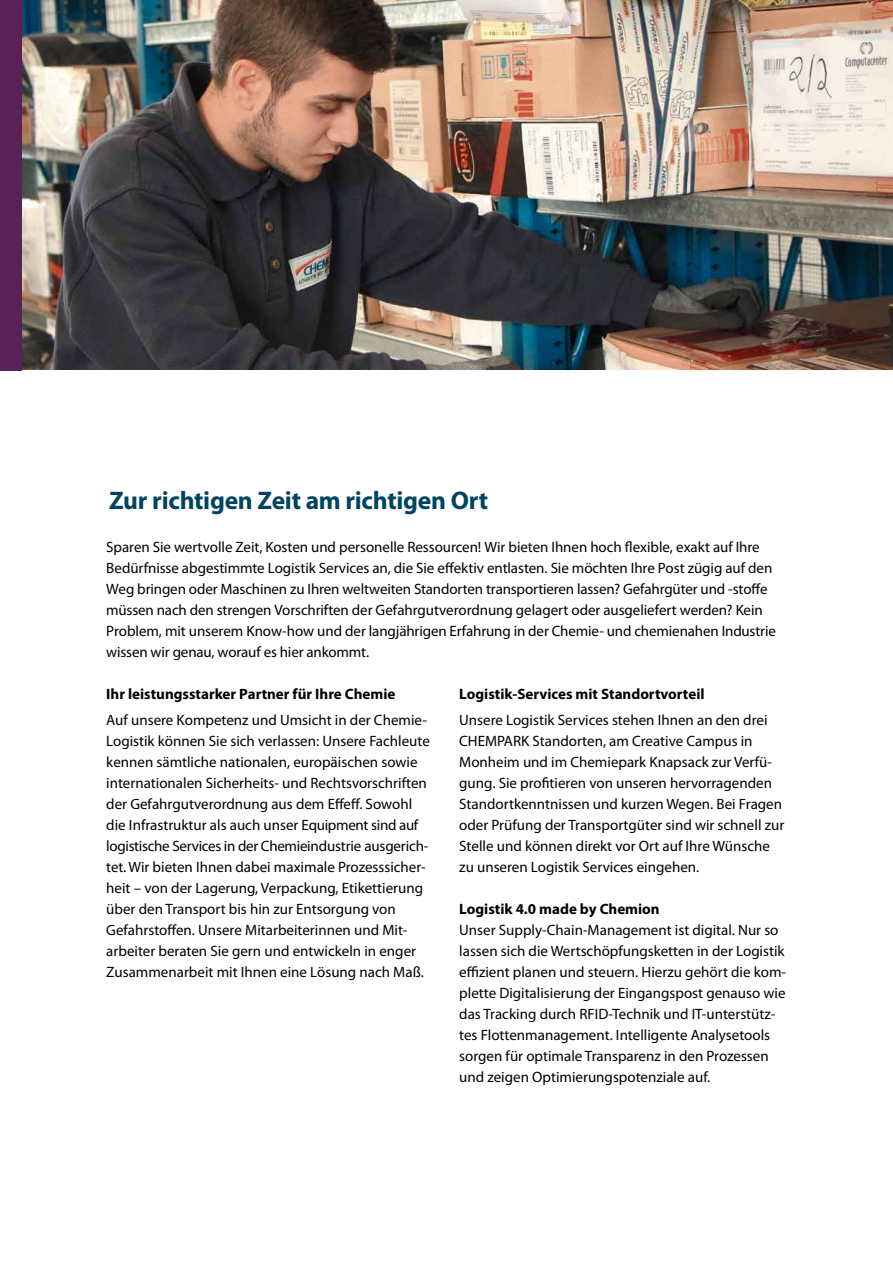
<style>
.page{position:relative;width:893px;height:1263px;background:#fff}
.page>*{position:absolute;margin:0;border:0;box-sizing:border-box;transform-origin:0 0}
.t1{font:700 25.5px "Myriad Pro";letter-spacing:-.01em;color:#004461}
.t2{font:15px/21px "Myriad Pro";color:#000}
.t3{font:700 15px "Myriad Pro";color:#000}
</style>
<div class="page">
<img style="left:21px;top:0;width:872px;height:370px">
<div style="left:0;top:0;width:21px;height:371px;background:#582258"></div>
<h1 class="t1" style="left:109px;top:484px;width:381px">Zur richtigen Zeit am richtigen Ort</h1>
<p class="t2" style="left:106px;top:537px;width:671px">Sparen Sie wertvolle Zeit, Kosten und personelle Ressourcen! Wir bieten Ihnen hoch flexible, exakt auf Ihre Bedürfnisse abgestimmte Logistik Services an, die Sie effektiv entlasten. Sie möchten Ihre Post zügig auf den Weg bringen oder Maschinen zu Ihren weltweiten Standorten transportieren lassen? Gefahrgüter und -stoffe müssen nach den strengen Vorschriften der Gefahrgutverordnung gelagert oder ausgeliefert werden? Kein Problem, mit unserem Know-how und der langjährigen Erfahrung in der Chemie- und chemienahen Industrie wissen wir genau, worauf es hier ankommt.</p>
<p class="t3" style="left:106px;top:684px;width:291px">Ihr leistungsstarker Partner für Ihre Chemie</p>
<p class="t2" style="left:106px;top:710px;width:325px">Auf unsere Kompetenz und Umsicht in der Chemie-Logistik können Sie sich verlassen: Unsere Fachleute kennen sämtliche nationalen, europäischen sowie internationalen Sicherheits- und Rechtsvorschriften der Gefahrgutverordnung aus dem Effeff. Sowohl die Infrastruktur als auch unser Equipment sind auf logistische Services in der Chemieindustrie ausgerich&shy;tet. Wir bieten Ihnen dabei maximale Prozesssicher&shy;heit – von der Lagerung, Verpackung, Etikettierung über den Transport bis hin zur Entsorgung von Gefahrstoffen. Unsere Mitarbeiterinnen und Mit&shy;arbeiter beraten Sie gern und entwickeln in enger Zusammenarbeit mit Ihnen eine Lösung nach Maß.</p>
<p class="t3" style="left:459px;top:684px;width:247px">Logistik-Services mit Standortvorteil</p>
<p class="t2" style="left:459px;top:710px;width:327px">Unsere Logistik Services stehen Ihnen an den drei CHEMPARK Standorten, am Creative Campus in Monheim und im Chemiepark Knapsack zur Verfü&shy;gung. Sie profitieren von unseren hervorragenden Standortkenntnissen und kurzen Wegen. Bei Fragen oder Prüfung der Transportgüter sind wir schnell zur Stelle und können direkt vor Ort auf Ihre Wünsche zu unseren Logistik Services eingehen.</p>
<p class="t3" style="left:459px;top:900px;width:202px">Logistik 4.0 made by Chemion</p>
<p class="t2" style="left:459px;top:920px;width:328px">Unser Supply-Chain-Management ist digital. Nur so lassen sich die Wertschöpfungsketten in der Logistik effizient planen und steuern. Hierzu gehört die kom&shy;plette Digitalisierung der Eingangspost genauso wie das Tracking durch RFID-Technik und IT-unterstütz&shy;tes Flottenmanagement. Intelligente Analysetools sorgen für optimale Transparenz in den Prozessen und zeigen Optimierungspotenziale auf.</p>
</div>
